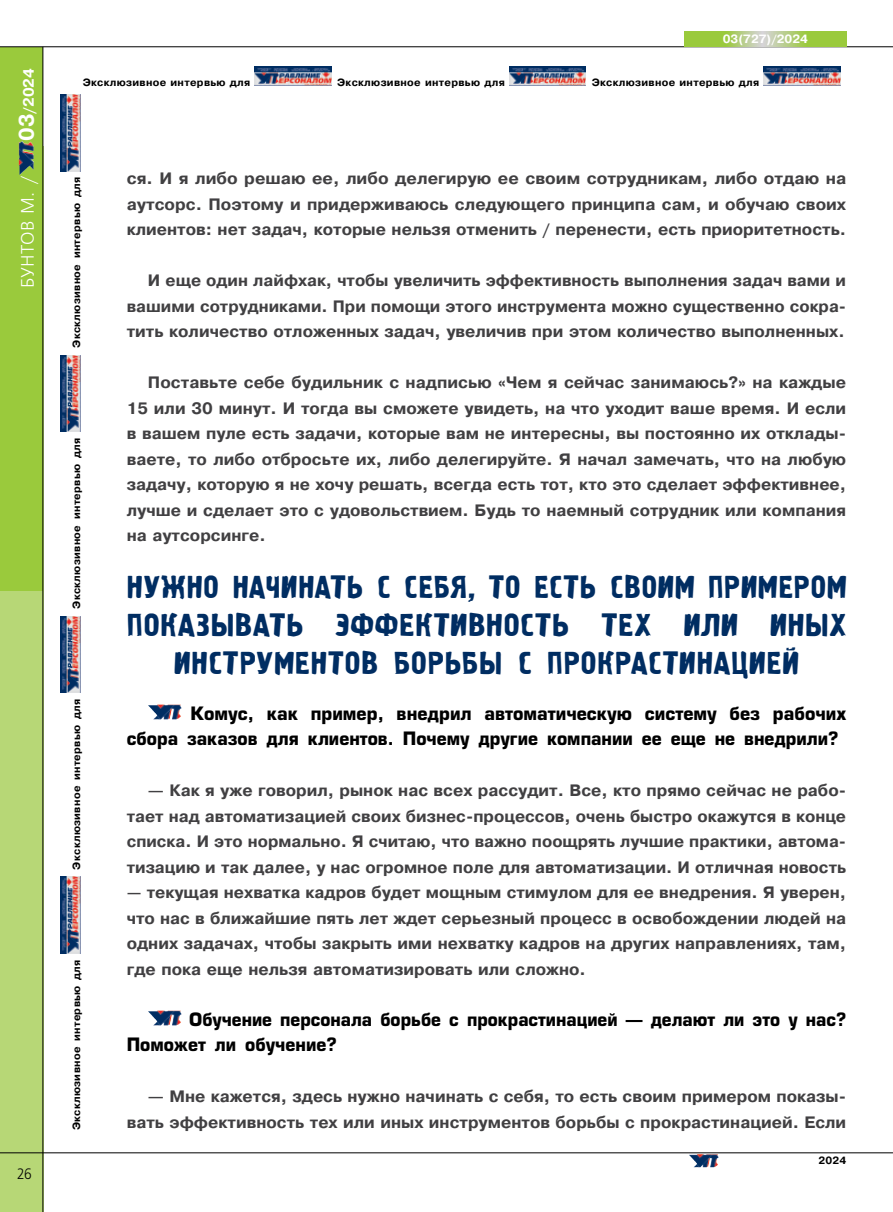
<style>
.page{position:relative;width:893px;height:1212px;background:#fff}
.page>*{position:absolute;margin:0;border:0;box-sizing:border-box;transform-origin:0 0}
.t1{font:31.5px/37.8px "Graffiti 1 CTT";letter-spacing:.035em;color:#002d62;text-align:center}
.t2{font:700 18px/25.5px "Europe";color:#000}
.t3{font:700 18px/25.5px "Europe";color:#000;scale:.93 1}
.t4{font:18px "Free Set C";color:#fff}
.t5{font:700 16.5px/25.5px "Pragmatica";color:#414042;text-align:justify}
.t6{font:700 15px "Pragmatica";color:#fff}
.t7{font:15px "Free Set C";color:#000;scale:.9 1}
.t8{font:700 12px "Pragmatica";color:#fff}
.t9{font:700 10.5px "Pragmatica";letter-spacing:.03em;color:#000}
.s1{font-size:21px}
</style>
<div class="page">
<div style="left:0;top:147px;width:43px;height:1065px;background:#b7d776"></div>
<div style="left:0;top:47px;width:43px;height:543px;background:#9aca3c"></div>
<hr style="left:43px;top:47px;width:1px;height:1165px;background:#000">
<hr style="left:0;top:46px;width:893px;height:1px;background:#000">
<hr style="left:0;top:1152px;width:893px;height:1px;background:#000">
<img style="left:255px;top:66px;width:76px;height:20px">
<img style="left:509px;top:66px;width:77px;height:20px">
<img style="left:764px;top:66px;width:76px;height:20px">
<img style="left:60px;top:877px;width:20px;height:77px">
<img style="left:60px;top:616px;width:20px;height:77px">
<img style="left:60px;top:355px;width:20px;height:77px">
<img style="left:60px;top:94px;width:20px;height:77px">
<svg style="left:685px;top:31px;width:161px;height:16px;background:#a9cc64"></svg>
<img style="left:19px;top:141px;width:15px;height:34px">
<img style="left:689px;top:1154px;width:30px;height:13px">
<img style="left:148px;top:704px;width:34px;height:15px">
<img style="left:148px;top:1010px;width:34px;height:15px">
<p class="t6" style="left:19px;top:141px;width:75px;rotate:-90deg"><span class="s1">03</span>/2024</p>
<p class="t4" style="left:18px;top:288px;width:114px;rotate:-90deg">БУНТОВ М. /</p>
<p class="t7" style="left:17px;top:1165px;width:18px">26</p>
<p class="t8" style="left:723px;top:31px;width:87px">03(727)/2024</p>
<p class="t9" style="left:83px;top:75px;width:169px">Эксклюзивное интервью для</p>
<p class="t9" style="left:337px;top:75px;width:169px">Эксклюзивное интервью для</p>
<p class="t9" style="left:592px;top:75px;width:169px">Эксклюзивное интервью для</p>
<p class="t9" style="left:70px;top:348px;width:172px;rotate:-90deg">Эксклюзивное интервью для</p>
<p class="t9" style="left:70px;top:609px;width:172px;rotate:-90deg">Эксклюзивное интервью для</p>
<p class="t9" style="left:70px;top:869px;width:172px;rotate:-90deg">Эксклюзивное интервью для</p>
<p class="t9" style="left:70px;top:1130px;width:172px;rotate:-90deg">Эксклюзивное интервью для</p>
<p class="t5" style="left:127px;top:166px;width:721px">ся. И я либо решаю ее, либо делегирую ее своим сотрудникам, либо отдаю на аутсорс. Поэтому и придерживаюсь следующего принципа сам, и обучаю своих клиентов: нет задач, которые нельзя отменить / перенести, есть приоритетность.</p>
<p class="t5" style="left:127px;top:268px;width:721px;text-indent:21px">И еще один лайфхак, чтобы увеличить эффективность выполнения задач вами и вашими сотрудниками. При помощи этого инструмента можно существенно сокра&shy;тить количество отложенных задач, увеличив при этом количество выполненных.</p>
<p class="t5" style="left:127px;top:370px;width:721px;text-indent:21px">Поставьте себе будильник с надписью «Чем я сейчас занимаюсь?» на каждые 15 или 30 минут. И тогда вы сможете увидеть, на что уходит ваше время. И если в вашем пуле есть задачи, которые вам не интересны, вы постоянно их отклады&shy;ваете, то либо отбросьте их, либо делегируйте. Я начал замечать, что на любую задачу, которую я не хочу решать, всегда есть тот, кто это сделает эффективнее, лучше и сделает это с удовольствием. Будь то наемный сотрудник или компания на аутсорсинге.</p>
<h1 class="t1" style="left:127px;top:570px;width:721px">НУЖНО НАЧИНАТЬ С СЕБЯ, ТО ЕСТЬ СВОИМ ПРИМЕРОМ<br>ПОКАЗЫВАТЬ ЭФФЕКТИВНОСТЬ ТЕХ ИЛИ ИНЫХ<br>ИНСТРУМЕНТОВ БОРЬБЫ С ПРОКРАСТИНАЦИЕЙ</h1>
<p class="t2" style="left:127px;top:700px;width:721px;text-indent:64px">Комус, как пример, внедрил автоматическую систему без рабочих сбора заказов для клиентов. Почему другие компании ее еще не внедрили?</p>
<p class="t5" style="left:127px;top:778px;width:721px;text-indent:21px">― Как я уже говорил, рынок нас всех рассудит. Все, кто прямо сейчас не рабо&shy;тает над автоматизацией своих бизнес-процессов, очень быстро окажутся в конце списка. И это нормально. Я считаю, что важно поощрять лучшие практики, автома&shy;тизацию и так далее, у нас огромное поле для автоматизации. И отличная новость</p>
<p class="t5" style="left:127px;top:880px;width:721px">— текущая нехватка кадров будет мощным стимулом для ее внедрения. Я уверен, что нас в ближайшие пять лет ждет серьезный процесс в освобождении людей на одних задачах, чтобы закрыть ими нехватку кадров на других направлениях, там, где пока еще нельзя автоматизировать или сложно.</p>
<p class="t3" style="left:127px;top:1006px;width:775px;text-indent:62px">Обучение персонала борьбе с прокрастинацией — делают ли это у нас?<br>Поможет ли обучение?</p>
<p class="t5" style="left:127px;top:1084px;width:721px;text-align:right">― Мне кажется, здесь нужно начинать с себя, то есть своим примером показы&shy;вать эффективность тех или иных инструментов борьбы с прокрастинацией. Если</p>
<p class="t9" style="left:818px;top:1154px;width:29px">2024</p>
</div>
